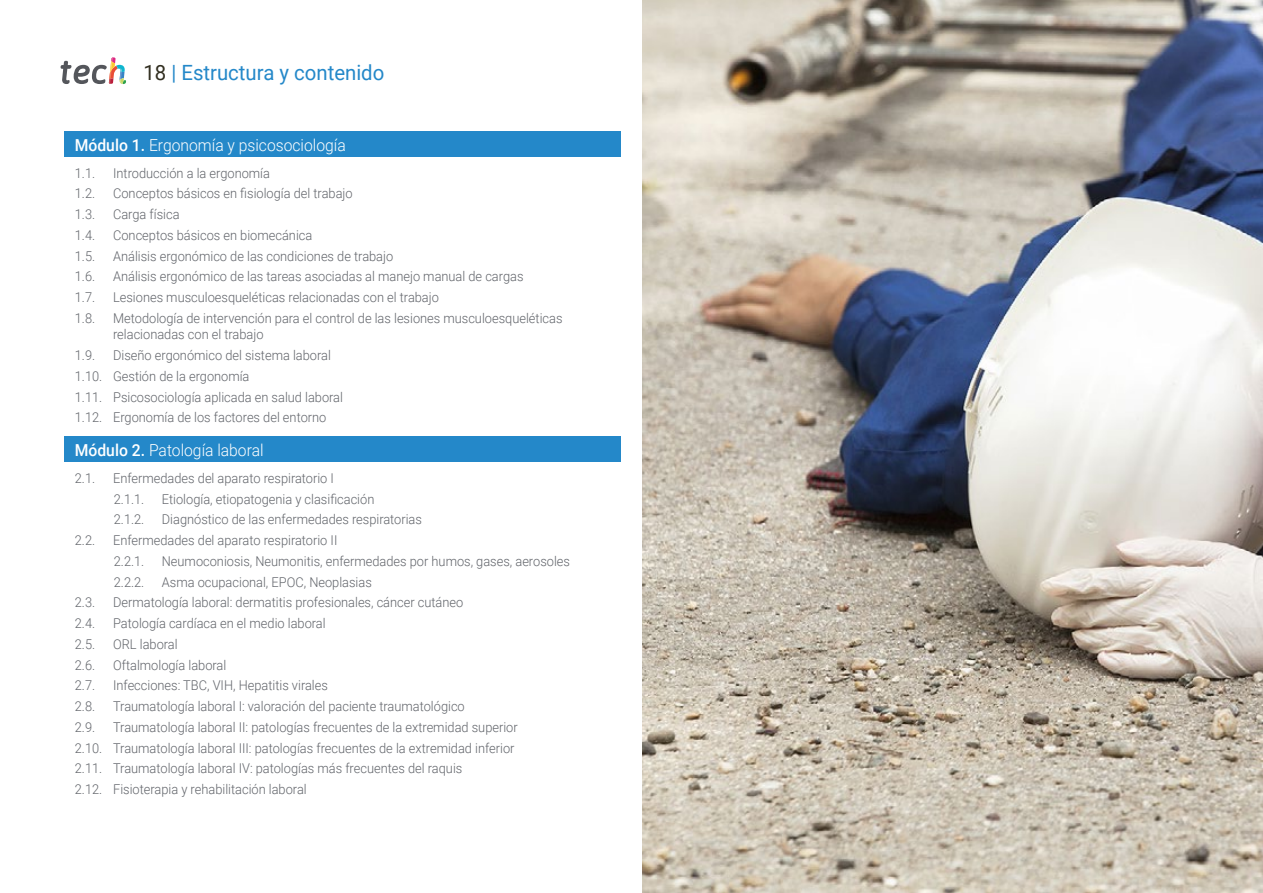
<style>
.page{position:relative;width:1263px;height:893px;background:#fff}
.page>*{position:absolute;margin:0;border:0;box-sizing:border-box;transform-origin:0 0}
.t1{font:21px "Roboto";color:#2488c9}
.t2{font:300 16.5px "Roboto";color:#fff;scale:.95 1}
.t3{font:300 13.5px/20.7px "Roboto";color:#61646a;scale:.95 1}
.s1{color:#312e20}
.s2{font-weight:500}
</style>
<div class="page">
<div style="left:64px;top:132px;width:557px;height:25px;background:#2488c9"></div>
<div style="left:64px;top:437px;width:557px;height:25px;background:#2488c9"></div>
<img style="left:642px;top:0;width:621px;height:893px">
<svg style="left:61px;top:57px;width:65px;height:27px"></svg>
<h1 class="t1" style="left:144px;top:57px;width:242px"><span class="s1">18</span> | Estructura y contenido</h1>
<p class="t2" style="left:75px;top:133px;width:287px"><span class="s2">Módulo 1.</span> Ergonomía y psicosociología</p>
<p class="t3" style="left:75px;top:162px;width:23px">1.1.</p>
<p class="t3" style="left:113px;top:162px;width:167px">Introducción a la ergonomía</p>
<p class="t3" style="left:75px;top:183px;width:23px">1.2.</p>
<p class="t3" style="left:113px;top:183px;width:254px">Conceptos básicos en fisiología del trabajo</p>
<p class="t3" style="left:75px;top:204px;width:23px">1.3.</p>
<p class="t3" style="left:113px;top:204px;width:71px">Carga física</p>
<p class="t3" style="left:75px;top:224px;width:23px">1.4.</p>
<p class="t3" style="left:113px;top:224px;width:211px">Conceptos básicos en biomecánica</p>
<p class="t3" style="left:75px;top:245px;width:23px">1.5.</p>
<p class="t3" style="left:113px;top:245px;width:296px">Análisis ergonómico de las condiciones de trabajo</p>
<p class="t3" style="left:75px;top:266px;width:23px">1.6.</p>
<p class="t3" style="left:113px;top:266px;width:433px">Análisis ergonómico de las tareas asociadas al manejo manual de cargas</p>
<p class="t3" style="left:75px;top:287px;width:23px">1.7.</p>
<p class="t3" style="left:113px;top:287px;width:344px">Lesiones musculoesqueléticas relacionadas con el trabajo</p>
<p class="t3" style="left:75px;top:307px;width:23px">1.8.</p>
<p class="t3" style="left:113px;top:309px;width:474px;line-height:16.5px">Metodología de intervención para el control de las lesiones musculoesqueléticas relacionadas con el trabajo</p>
<p class="t3" style="left:75px;top:345px;width:23px">1.9.</p>
<p class="t3" style="left:75px;top:345px;width:284px;text-indent:38px">Diseño ergonómico del sistema laboral 1.10. Gestión de la ergonomía<br>1.11. Psicosociología aplicada en salud laboral 1.12. Ergonomía de los factores del entorno</p>
<p class="t2" style="left:75px;top:438px;width:200px"><span class="s2">Módulo 2.</span> Patología laboral</p>
<p class="t3" style="left:75px;top:467px;width:23px">2.1.</p>
<p class="t3" style="left:113px;top:467px;width:234px">Enfermedades del aparato respiratorio I<br>2.1.1.</p>
<p class="t3" style="left:162px;top:488px;width:225px">Etiología, etiopatogenia y clasificación</p>
<p class="t3" style="left:114px;top:509px;width:34px">2.1.2.</p>
<p class="t3" style="left:162px;top:509px;width:275px">Diagnóstico de las enfermedades respiratorias</p>
<p class="t3" style="left:75px;top:529px;width:23px">2.2.</p>
<p class="t3" style="left:113px;top:529px;width:238px">Enfermedades del aparato respiratorio II<br>2.2.1.</p>
<p class="t3" style="left:162px;top:550px;width:431px">Neumoconiosis, Neumonitis, enfermedades por humos, gases, aerosoles</p>
<p class="t3" style="left:114px;top:571px;width:34px">2.2.2.</p>
<p class="t3" style="left:162px;top:571px;width:223px">Asma ocupacional, EPOC, Neoplasias</p>
<p class="t3" style="left:75px;top:592px;width:23px">2.3.</p>
<p class="t3" style="left:113px;top:592px;width:370px">Dermatología laboral: dermatitis profesionales, cáncer cutáneo</p>
<p class="t3" style="left:75px;top:612px;width:23px">2.4.</p>
<p class="t3" style="left:113px;top:612px;width:225px">Patología cardíaca en el medio laboral</p>
<p class="t3" style="left:75px;top:633px;width:23px">2.5.</p>
<p class="t3" style="left:113px;top:633px;width:69px">ORL laboral</p>
<p class="t3" style="left:75px;top:654px;width:23px">2.6.</p>
<p class="t3" style="left:113px;top:654px;width:121px">Oftalmología laboral</p>
<p class="t3" style="left:75px;top:675px;width:23px">2.7.</p>
<p class="t3" style="left:113px;top:675px;width:228px">Infecciones: TBC, VIH, Hepatitis virales</p>
<p class="t3" style="left:75px;top:695px;width:23px">2.8.</p>
<p class="t3" style="left:113px;top:695px;width:372px">Traumatología laboral I: valoración del paciente traumatológico</p>
<p class="t3" style="left:75px;top:716px;width:23px">2.9.</p>
<p class="t3" style="left:75px;top:716px;width:468px;text-indent:38px">Traumatología laboral II: patologías frecuentes de la extremidad superior 2.10. Traumatología laboral III: patologías frecuentes de la extremidad inferior 2.11. Traumatología laboral IV: patologías más frecuentes del raquis<br>2.12. Fisioterapia y rehabilitación laboral</p>
</div>
